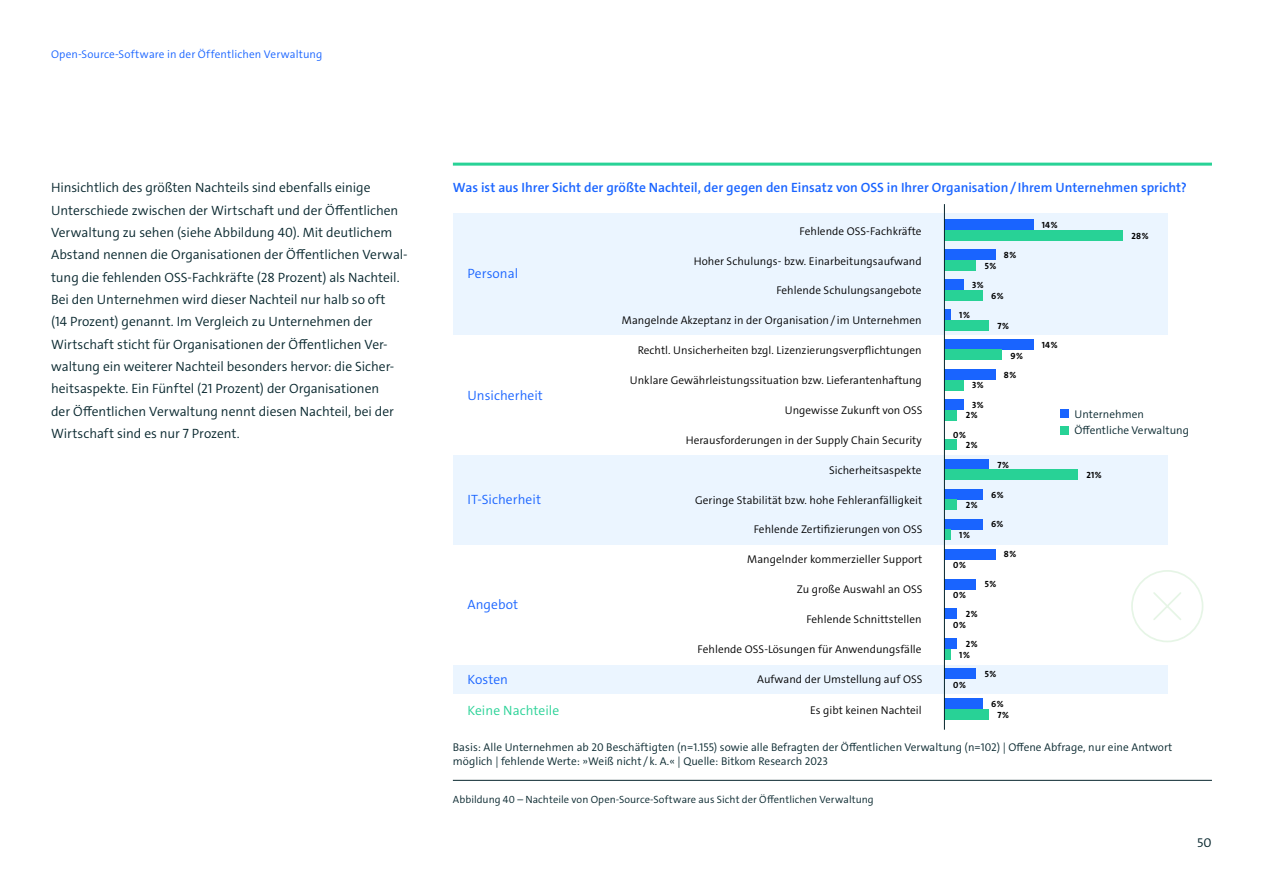
<style>
.page{position:relative;width:1263px;height:893px;background:#fff}
.page>*{position:absolute;margin:0;border:0;box-sizing:border-box;transform-origin:0 0}
.t1{font:300 13.5px/22.4px "The Sans C4 s";letter-spacing:-.005em;color:#07262d}
.t2{font:600 13.5px "The Sans C4 s";color:#1964ff}
.t3{font:300 13.5px "The Sans C4 s";letter-spacing:.005em;color:#1964ff}
.t4{font:300 13.5px "The Sans C4 s";letter-spacing:.005em;color:#28d296}
.t5{font:300 11.25px "The Sans C4 s";letter-spacing:.005em;color:#000}
.t6{font:300 11.25px/14.9px "The Sans C4 s";letter-spacing:.005em;color:#07262d}
.t7{font:300 11.25px "The Sans C4 s";letter-spacing:.01em;color:#1964ff}
.t8{font:300 10.5px "The Sans C4 s";letter-spacing:.005em;color:#07262d}
.t9{font:700 9px/10.6px "The Sans C4 s";color:#000}
</style>
<div class="page">
<hr style="left:453px;top:163px;width:759px;height:3px;background:#28d296">
<hr style="left:453px;top:780px;width:759px;height:1px;background:#07262d">
<div style="left:453px;top:213px;width:714px;height:122px;background:#ebf5ff"></div>
<div style="left:453px;top:455px;width:714px;height:90px;background:#ebf5ff"></div>
<div style="left:453px;top:665px;width:714px;height:29px;background:#ebf5ff"></div>
<div style="left:1131px;top:570px;width:72px;height:72px;border:2px solid #e6f5e6;border-radius:50%"></div>
<svg style="left:1153px;top:592px;width:28px;height:28px"></svg>
<div style="left:1060px;top:409px;width:9px;height:9px;background:#1964ff"></div>
<div style="left:1060px;top:426px;width:9px;height:8px;background:#28d296"></div>
<div style="left:944px;top:249px;width:51px;height:11px;background:#1964ff"></div>
<div style="left:944px;top:260px;width:32px;height:10px;background:#28d296"></div>
<div style="left:944px;top:339px;width:90px;height:11px;background:#1964ff"></div>
<div style="left:944px;top:350px;width:58px;height:10px;background:#28d296"></div>
<div style="left:944px;top:369px;width:51px;height:11px;background:#1964ff"></div>
<div style="left:944px;top:380px;width:19px;height:10px;background:#28d296"></div>
<div style="left:944px;top:219px;width:90px;height:11px;background:#1964ff"></div>
<div style="left:944px;top:230px;width:179px;height:11px;background:#28d296"></div>
<div style="left:944px;top:279px;width:19px;height:11px;background:#1964ff"></div>
<div style="left:944px;top:290px;width:39px;height:11px;background:#28d296"></div>
<div style="left:944px;top:440px;width:13px;height:10px;background:#28d296"></div>
<div style="left:944px;top:399px;width:19px;height:11px;background:#1964ff"></div>
<div style="left:944px;top:410px;width:13px;height:10px;background:#28d296"></div>
<div style="left:944px;top:489px;width:39px;height:10px;background:#1964ff"></div>
<div style="left:944px;top:499px;width:13px;height:11px;background:#28d296"></div>
<div style="left:944px;top:549px;width:51px;height:10px;background:#1964ff"></div>
<div style="left:944px;top:459px;width:45px;height:11px;background:#1964ff"></div>
<div style="left:944px;top:470px;width:134px;height:10px;background:#28d296"></div>
<div style="left:944px;top:609px;width:13px;height:10px;background:#1964ff"></div>
<div style="left:944px;top:639px;width:13px;height:10px;background:#1964ff"></div>
<div style="left:944px;top:649px;width:7px;height:11px;background:#28d296"></div>
<div style="left:944px;top:668px;width:32px;height:11px;background:#1964ff"></div>
<div style="left:944px;top:698px;width:39px;height:11px;background:#1964ff"></div>
<div style="left:944px;top:709px;width:45px;height:11px;background:#28d296"></div>
<div style="left:944px;top:579px;width:32px;height:10px;background:#1964ff"></div>
<div style="left:944px;top:309px;width:7px;height:11px;background:#1964ff"></div>
<div style="left:944px;top:320px;width:45px;height:10px;background:#28d296"></div>
<div style="left:944px;top:519px;width:39px;height:10px;background:#1964ff"></div>
<div style="left:944px;top:529px;width:7px;height:11px;background:#28d296"></div>
<hr style="left:944px;top:204px;width:1px;height:526px;background:#07262d">
<p class="t7" style="left:51px;top:47px;width:273px">Open-Source-Software in der Öffentlichen Verwaltung</p>
<p class="t1" style="left:51px;top:177px;width:358px">Hinsichtlich des größten Nachteils sind ebenfalls einige Unterschiede zwischen der Wirtschaft und der Öffentlichen Verwaltung zu sehen (siehe Abbildung 40). Mit deutlichem Abstand nennen die Organisationen der Öffentlichen Verwal&shy;tung die fehlenden OSS-Fachkräfte (28 Prozent) als Nachteil.<br>Bei den Unternehmen wird dieser Nachteil nur halb so oft<br>(14 Prozent) genannt. Im Vergleich zu Unternehmen der Wirtschaft sticht für Organisationen der Öffentlichen Ver&shy;waltung ein weiterer Nachteil besonders hervor: die Sicher&shy;heitsaspekte. Ein Fünftel (21 Prozent) der Organisationen<br>der Öffentlichen Verwaltung nennt diesen Nachteil, bei der Wirtschaft sind es nur 7 Prozent.</p>
<p class="t2" style="left:453px;top:179px;width:735px">Was ist aus Ihrer Sicht der größte Nachteil, der gegen den Einsatz von OSS in Ihrer Organisation/ Ihrem Unternehmen spricht?</p>
<p class="t9" style="left:1042px;top:220px;width:17px">14%</p>
<p class="t5" style="left:799px;top:224px;width:124px">Fehlende OSS-Fachkräfte</p>
<p class="t5" style="left:694px;top:253px;width:230px">Hoher Schulungs- bzw. Einarbeitungsaufwand</p>
<p class="t5" style="left:776px;top:283px;width:147px">Fehlende Schulungsangebote</p>
<p class="t5" style="left:622px;top:313px;width:301px">Mangelnde Akzeptanz in der Organisation/ im Unternehmen</p>
<p class="t5" style="left:638px;top:343px;width:286px">Rechtl. Unsicherheiten bzgl. Lizenzierungsverpflichtungen</p>
<p class="t5" style="left:630px;top:373px;width:294px">Unklare Gewährleistungssituation bzw. Lieferantenhaftung</p>
<p class="t5" style="left:785px;top:403px;width:139px">Ungewisse Zukunft von OSS</p>
<p class="t5" style="left:686px;top:433px;width:238px">Herausforderungen in der Supply Chain Security</p>
<p class="t5" style="left:829px;top:463px;width:94px">Sicherheitsaspekte</p>
<p class="t5" style="left:695px;top:493px;width:229px">Geringe Stabilität bzw. hohe Fehleranfälligkeit</p>
<p class="t5" style="left:754px;top:522px;width:170px">Fehlende Zertifizierungen von OSS</p>
<p class="t5" style="left:747px;top:552px;width:177px">Mangelnder kommerzieller Support</p>
<p class="t5" style="left:797px;top:582px;width:127px">Zu große Auswahl an OSS</p>
<p class="t5" style="left:806px;top:612px;width:117px">Fehlende Schnittstellen</p>
<p class="t5" style="left:698px;top:642px;width:225px">Fehlende OSS-Lösungen für Anwendungsfälle</p>
<p class="t5" style="left:757px;top:672px;width:167px">Aufwand der Umstellung auf OSS</p>
<p class="t5" style="left:810px;top:703px;width:113px">Es gibt keinen Nachteil</p>
<p class="t9" style="left:1131px;top:230px;width:18px">28%</p>
<p class="t9" style="left:1004px;top:249px;width:14px">8%</p>
<p class="t9" style="left:985px;top:261px;width:13px">5%</p>
<p class="t3" style="left:468px;top:265px;width:52px">Personal</p>
<p class="t9" style="left:972px;top:280px;width:13px">3%</p>
<p class="t9" style="left:991px;top:290px;width:14px">6%</p>
<p class="t9" style="left:959px;top:310px;width:12px">1%</p>
<p class="t9" style="left:997px;top:320px;width:13px">7%</p>
<p class="t9" style="left:1042px;top:339px;width:17px">14%</p>
<p class="t9" style="left:1004px;top:346px;width:21px;line-height:19px;text-indent:6px">9%<br>8%</p>
<p class="t9" style="left:972px;top:380px;width:13px">3%</p>
<p class="t3" style="left:467px;top:387px;width:77px">Unsicherheit</p>
<p class="t9" style="left:966px;top:399px;width:20px;text-indent:6px">3%<br>2%</p>
<p class="t6" style="left:1074px;top:406px;width:116px;line-height:16.5px">Unternehmen<br>Öffentliche Verwaltung</p>
<p class="t9" style="left:966px;top:429px;width:13px;text-indent:-12px">0%<br>2%</p>
<p class="t9" style="left:997px;top:459px;width:13px">7%</p>
<p class="t9" style="left:1086px;top:470px;width:17px">21%</p>
<p class="t9" style="left:991px;top:489px;width:14px">6%</p>
<p class="t3" style="left:468px;top:490px;width:75px">IT-Sicherheit</p>
<p class="t9" style="left:966px;top:500px;width:13px">2%</p>
<p class="t9" style="left:991px;top:519px;width:14px">6%</p>
<p class="t9" style="left:959px;top:530px;width:12px">1%</p>
<p class="t9" style="left:1004px;top:549px;width:14px">8%</p>
<p class="t9" style="left:953px;top:560px;width:14px">0%</p>
<p class="t9" style="left:985px;top:579px;width:13px">5%</p>
<p class="t9" style="left:953px;top:590px;width:14px">0%</p>
<p class="t3" style="left:467px;top:595px;width:52px">Angebot</p>
<p class="t9" style="left:953px;top:609px;width:26px;text-indent:12px">2%<br>0%</p>
<p class="t9" style="left:959px;top:639px;width:20px;text-indent:6px">2%<br>1%</p>
<p class="t9" style="left:985px;top:669px;width:13px">5%</p>
<p class="t3" style="left:468px;top:671px;width:42px">Kosten</p>
<p class="t9" style="left:953px;top:679px;width:14px">0%</p>
<p class="t9" style="left:997px;top:699px;width:13px;text-indent:-6px">6%<br>7%</p>
<p class="t4" style="left:468px;top:702px;width:93px">Keine Nachteile</p>
<p class="t6" style="left:453px;top:739px;width:721px">Basis: Alle Unternehmen ab 20 Beschäftigten (n=1.155) sowie alle Befragten der Öffentlichen Verwaltung (n=102) | Offene Abfrage, nur eine Antwort möglich | fehlende Werte: »Weiß nicht / k. A.« | Quelle: Bitkom Research 2023</p>
<p class="t8" style="left:453px;top:792px;width:422px">Abbildung 40 – Nachteile von Open-Source-Software aus Sicht der Öffentlichen Verwaltung</p>
<p class="t1" style="left:1197px;top:832px;width:16px">50</p>
</div>
